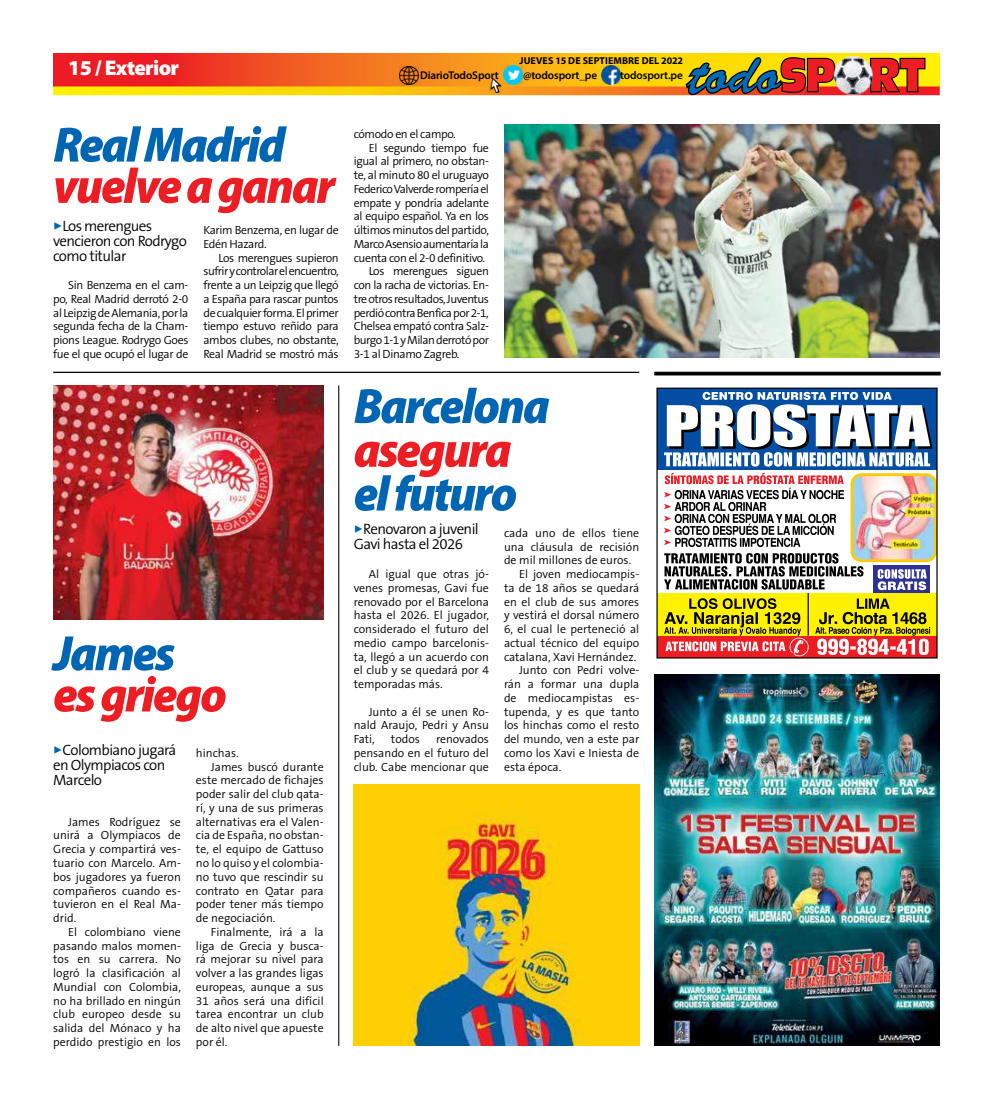
<style>
.page{position:relative;width:993px;height:1099px;background:#fff}
.page>*{position:absolute;margin:0;border:0;box-sizing:border-box;transform-origin:0 0}
.t1{font:italic 900 semi-condensed 50px "Myriad Pro";letter-spacing:-.04em;color:#0066b3}
.t2{font:italic 900 semi-condensed 50px "Myriad Pro";letter-spacing:-.04em;color:#ed1d24}
.t3{font:900 21.25px "Myriad Pro";letter-spacing:-.03em;color:#fff}
.t4{font:300 15px/15px "The Sans B4";letter-spacing:-.04em;color:#000}
.t5{font:300 11.88px/13.8px "The Sans B4";color:#000;text-align:justify}
.t6{font:300 11.88px/13.8px "The Sans B4";letter-spacing:-.03em;color:#000}
.t7{font:300 11.88px "The Sans B4";letter-spacing:-.04em;color:#000}
.t8{font:600 11.25px "Myriad Pro";letter-spacing:-.01em;color:#000}
.t9{font:700 10px "Myriad Pro";letter-spacing:.01em;color:#000}
.s1{color:#0066b3}
</style>
<div class="page">
<svg style="left:53px;top:53px;width:886px;height:33px;background:#f3781a"></svg>
<svg style="left:53px;top:86px;width:886px;height:9px;background:#f9b10e"></svg>
<svg style="left:871px;top:58px;width:54px;height:34px;background:#cd4019"></svg>
<svg style="left:685px;top:57px;width:150px;height:38px;background:#9c692e"></svg>
<img style="left:832px;top:55px;width:39px;height:39px">
<img style="left:488px;top:78px;width:14px;height:14px">
<img style="left:601px;top:66px;width:18px;height:18px">
<img style="left:503px;top:66px;width:19px;height:19px">
<img style="left:399px;top:66px;width:19px;height:19px">
<div style="left:656px;top:388px;width:280px;height:82px;background:#034ea2"></div>
<div style="left:656px;top:635px;width:280px;height:23px;background:#ed1d24"></div>
<div style="left:656px;top:593px;width:280px;height:42px;background:#fff200"></div>
<svg style="left:664px;top:598px;width:265px;height:58px"></svg>
<div style="left:873px;top:565px;width:56px;height:28px;background:#2e3092"></div>
<svg style="left:664px;top:392px;width:268px;height:74px"></svg>
<svg style="left:664px;top:473px;width:271px;height:117px"></svg>
<img style="left:853px;top:476px;width:80px;height:83px">
<hr style="left:807px;top:593px;width:1px;height:42px;background:#000">
<div style="left:656px;top:387px;width:281px;height:271px;border:1px solid #000"></div>
<img style="left:654px;top:674px;width:285px;height:371px">
<hr style="left:654px;top:372px;width:286px;height:3px;background:#000">
<hr style="left:53px;top:372px;width:586px;height:1px;background:#000">
<img style="left:504px;top:124px;width:435px;height:234px">
<img style="left:53px;top:386px;width:270px;height:233px">
<img style="left:353px;top:784px;width:286px;height:261px">
<hr style="left:338px;top:385px;width:1px;height:660px;background:#212529">
<h2 class="t3" style="left:68px;top:54px;width:112px">15 / Exterior</h2>
<p class="t9" style="left:519px;top:54px;width:165px">JUEVES 15 DE SEPTIEMBRE DEL 2022</p>
<p class="t8" style="left:420px;top:68px;width:80px">DiarioTodoSport</p>
<p class="t8" style="left:523px;top:68px;width:76px">@todosport_pe</p>
<p class="t8" style="left:620px;top:68px;width:64px">todosport.pe</p>
<h1 class="t1" style="left:53px;top:112px;width:233px">Real Madrid</h1>
<h1 class="t2" style="left:53px;top:153px;width:283px">vuelve a ganar</h1>
<p class="t4" style="left:53px;top:219px;width:135px"><span class="s1">✓</span>Los merengues vencieron con Rodrygo como titular</p>
<p class="t5" style="left:53px;top:279px;width:137px;text-indent:15px">Sin Benzema en el cam&shy;po, Real Madrid derrotó 2-0 al Leipzig de Alemania, por la segunda fecha de la Cham&shy;pions League. Rodrygo Goes fue el que ocupó el lugar de</p>
<p class="t6" style="left:203px;top:224px;width:137px">Karim Benzema, en lugar de<br>Edén Hazard.</p>
<p class="t5" style="left:203px;top:251px;width:137px;text-indent:15px">Los merengues supieron sufrir y controlar el encuentro, frente a un Leipzig que llegó a España para rascar puntos de cualquier forma. El primer tiempo estuvo reñido para ambos clubes, no obstante, Real Madrid se mostró más</p>
<h1 class="t1" style="left:53px;top:620px;width:123px">James</h1>
<h1 class="t2" style="left:53px;top:661px;width:175px">es griego</h1>
<p class="t4" style="left:53px;top:743px;width:125px"><span class="s1">✓</span>Colombiano jugará en Olympiacos con<br>Marcelo</p>
<p class="t5" style="left:53px;top:815px;width:129px;text-indent:15px">James Rodríguez se unirá a Olympiacos de Grecia y compartirá ves&shy;tuario con Marcelo. Am&shy;bos jugadores ya fueron compañeros cuando es&shy;tuvieron en el Real Ma&shy;drid.</p>
<p class="t5" style="left:53px;top:925px;width:129px;text-indent:15px">El colombiano viene pasando malos momen&shy;tos en su carrera. No logró la clasificación al Mundial con Colombia, no ha brillado en ningún club europeo desde su salida del Mónaco y ha perdido prestigio en los</p>
<p class="t5" style="left:196px;top:746px;width:44px">hinchas.</p>
<p class="t5" style="left:211px;top:760px;width:114px">James buscó durante</p>
<p class="t5" style="left:196px;top:774px;width:129px">este mercado de fichajes</p>
<p class="t5" style="left:196px;top:787px;width:129px">poder salir del club qata-</p>
<p class="t5" style="left:196px;top:801px;width:129px">rí, y una de sus primeras</p>
<p class="t5" style="left:196px;top:815px;width:129px">alternativas era el Valen-</p>
<p class="t5" style="left:196px;top:829px;width:129px">cia de España, no obstan-</p>
<p class="t5" style="left:196px;top:842px;width:129px">te, el equipo de Gattuso</p>
<p class="t5" style="left:196px;top:856px;width:129px">no lo quiso y el colombia-</p>
<p class="t5" style="left:196px;top:870px;width:129px">no tuvo que rescindir su</p>
<p class="t5" style="left:196px;top:884px;width:129px">contrato en Qatar para</p>
<p class="t5" style="left:196px;top:897px;width:129px">poder tener más tiempo</p>
<p class="t5" style="left:196px;top:911px;width:81px">de negociación.</p>
<p class="t5" style="left:211px;top:925px;width:114px">Finalmente, irá a la</p>
<p class="t5" style="left:196px;top:939px;width:129px">liga de Grecia y busca-</p>
<p class="t5" style="left:196px;top:952px;width:129px">rá mejorar su nivel para</p>
<p class="t5" style="left:196px;top:966px;width:129px">volver a las grandes ligas</p>
<p class="t5" style="left:196px;top:980px;width:129px">europeas, aunque a sus</p>
<p class="t5" style="left:196px;top:994px;width:129px">31 años será una difícil</p>
<p class="t5" style="left:196px;top:1007px;width:129px">tarea encontrar un club</p>
<p class="t5" style="left:196px;top:1021px;width:129px">de alto nivel que apueste</p>
<p class="t5" style="left:196px;top:1035px;width:33px">por él.</p>
<p class="t6" style="left:353px;top:127px;width:103px">cómodo en el campo.</p>
<p class="t6" style="left:368px;top:141px;width:122px">El segundo tiempo fue</p>
<p class="t6" style="left:353px;top:155px;width:137px">igual al primero, no obstan-</p>
<p class="t6" style="left:353px;top:169px;width:137px">te, al minuto 80 el uruguayo</p>
<p class="t7" style="left:353px;top:183px;width:137px">Federico Valverde rompería el</p>
<p class="t6" style="left:353px;top:196px;width:137px">empate y pondría adelante</p>
<p class="t6" style="left:353px;top:210px;width:137px">al equipo español. Ya en los</p>
<p class="t6" style="left:353px;top:224px;width:137px">últimos minutos del partido,</p>
<p class="t7" style="left:353px;top:238px;width:137px">Marco Asensio aumentaría la</p>
<p class="t6" style="left:353px;top:251px;width:133px">cuenta con el 2-0 definitivo.</p>
<p class="t6" style="left:368px;top:265px;width:122px">Los merengues siguen</p>
<p class="t6" style="left:353px;top:279px;width:137px">con la racha de victorias. En-</p>
<p class="t7" style="left:353px;top:293px;width:137px">tre otros resultados, Juventus</p>
<p class="t7" style="left:353px;top:306px;width:137px">perdió contra Benfica por 2-1,</p>
<p class="t6" style="left:353px;top:320px;width:137px">Chelsea empató contra Salz-</p>
<p class="t7" style="left:353px;top:334px;width:137px">burgo 1-1 y Milan derrotó por</p>
<p class="t6" style="left:353px;top:347px;width:107px">3-1 al Dinamo Zagreb.</p>
<h1 class="t1" style="left:353px;top:373px;width:197px">Barcelona</h1>
<h1 class="t2" style="left:353px;top:417px;width:159px">asegura</h1>
<h1 class="t1" style="left:353px;top:461px;width:165px">el futuro</h1>
<p class="t4" style="left:353px;top:522px;width:126px"><span class="s1">✓</span>Renovaron a juvenil<br>Gavi hasta el 2026</p>
<p class="t5" style="left:353px;top:567px;width:137px;text-indent:15px">Al igual que otras jó&shy;venes promesas, Gavi fue renovado por el Barcelona hasta el 2026. El jugador, considerado el futuro del medio campo barcelonis&shy;ta, llegó a un acuerdo con el club y se quedará por 4 temporadas más.</p>
<p class="t5" style="left:353px;top:705px;width:137px;text-indent:15px">Junto a él se unen Ro&shy;nald Araujo, Pedri y Ansu Fati,</p>
<p class="t5" style="left:353px;top:732px;width:137px;text-indent:82px">renovados pensando en el futuro del club. Cabe mencionar que</p>
<p class="t5" style="left:391px;top:732px;width:30px">todos</p>
<p class="t5" style="left:504px;top:526px;width:137px">cada uno de ellos tiene</p>
<p class="t5" style="left:504px;top:540px;width:137px">una cláusula de recisión</p>
<p class="t5" style="left:504px;top:554px;width:129px">de mil millones de euros.</p>
<p class="t5" style="left:519px;top:567px;width:122px">El joven mediocampis-</p>
<p class="t5" style="left:504px;top:581px;width:137px">ta de 18 años se quedará</p>
<p class="t5" style="left:504px;top:595px;width:137px">en el club de sus amores</p>
<p class="t5" style="left:504px;top:609px;width:137px">y vestirá el dorsal número</p>
<p class="t5" style="left:504px;top:622px;width:137px">6, el cual le perteneció al</p>
<p class="t5" style="left:504px;top:636px;width:137px">actual técnico del equipo</p>
<p class="t5" style="left:504px;top:650px;width:134px">catalana, Xavi Hernández.</p>
<p class="t5" style="left:519px;top:664px;width:122px">Junto con Pedri volve-</p>
<p class="t5" style="left:504px;top:677px;width:137px">rán a formar una dupla</p>
<p class="t5" style="left:504px;top:691px;width:137px">de mediocampistas es-</p>
<p class="t5" style="left:504px;top:705px;width:137px">tupenda, y es que tanto</p>
<p class="t5" style="left:504px;top:719px;width:137px">los hinchas como el resto</p>
<p class="t5" style="left:504px;top:732px;width:137px">del mundo, ven a este par</p>
<p class="t5" style="left:504px;top:746px;width:137px">como los Xavi e Iniesta de</p>
<p class="t5" style="left:504px;top:760px;width:59px">esta época.</p>
</div>
